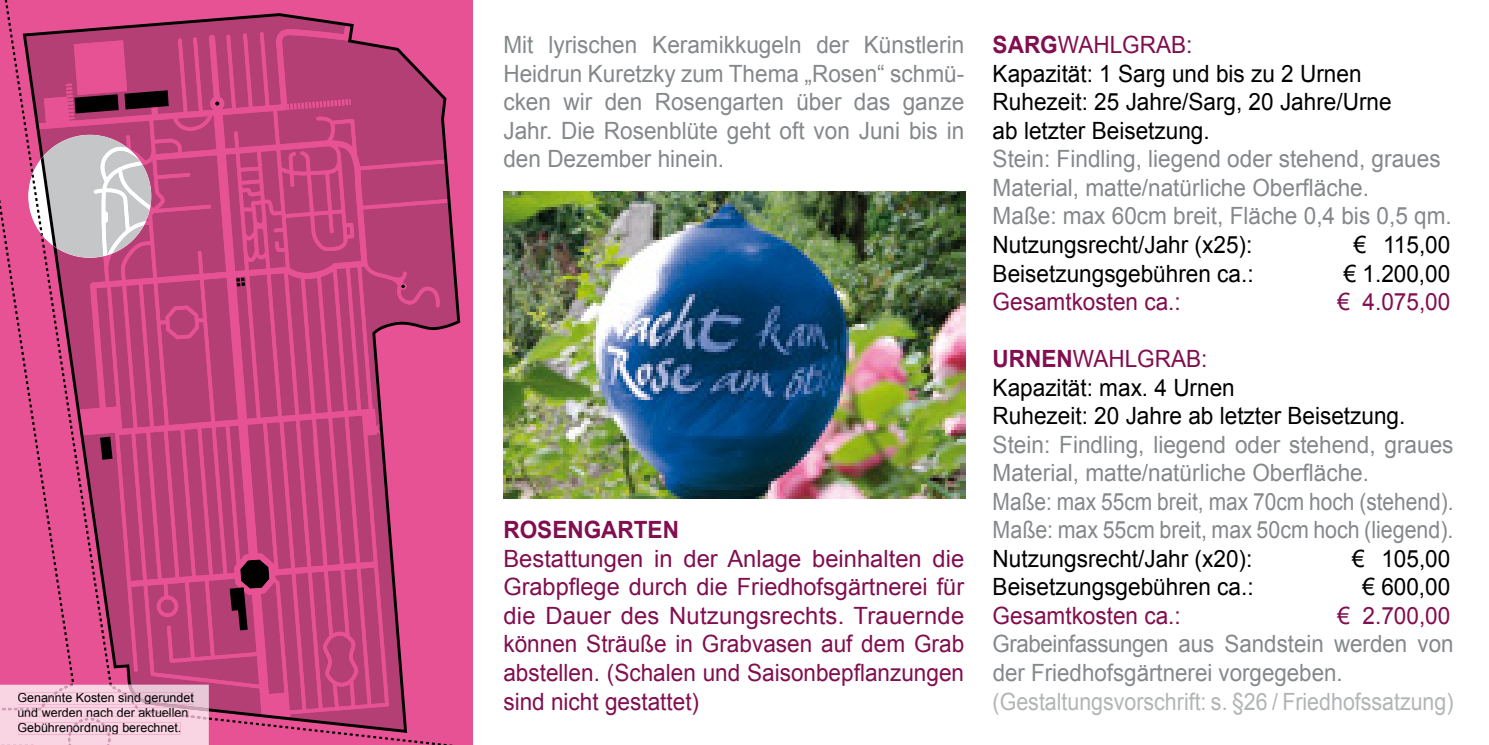
<style>
.page{position:relative;width:1489px;height:745px;background:#fff}
.page>*{position:absolute;margin:0;border:0;box-sizing:border-box;transform-origin:0 0}
.t1{font:23.75px/28.5px "Arial";color:#84888a;scale:.95 1}
.t2{font:23.75px/28.5px "Arial";color:#000;scale:.95 1}
.t3{font:23.75px/28.5px "Arial";color:#810e4f;text-align:justify}
.t4{font:23.75px/28.5px "Arial";color:#84888a;scale:.94 1}
.t5{font:23.75px "Arial";color:#810e4f;scale:.95 1}
.t6{font:23.75px "Arial";color:#b2b4b5;scale:.9 1}
.t7{font:700 23.75px "Arial";color:#810e4f;scale:.95 1}
.t8{font:12.5px/15px "Arial";color:#000}
.s1{font-weight:700;color:#810e4f}
.s2{color:#810e4f}
</style>
<div class="page">
<div style="left:452px;top:0;width:20px;height:744px;background:#e75294"></div>
<svg style="left:0;top:0;width:452px;height:744px;background:#d54b88"></svg>
<img style="left:503px;top:191px;width:462px;height:307px">
<svg style="left:0;top:26px;width:447px;height:718px;background:#c64f85"></svg>
<p class="t8" style="left:17px;top:689px;width:178px">Genannte Kosten sind gerundet und werden nach der aktuellen<br>Gebührenordnung berechnet.</p>
<p class="t1" style="left:503px;top:31px;width:486px;text-align:justify">Mit lyrischen Keramikkugeln der Künstlerin Heidrun Kuretzky zum Thema „Rosen“ schmü&shy;cken wir den Rosengarten über das ganze Jahr. Die Rosenblüte geht oft von Juni bis in den Dezember hinein.</p>
<p class="t7" style="left:503px;top:514px;width:186px">ROSENGARTEN</p>
<p class="t3" style="left:503px;top:544px;width:462px">Bestattungen in der Anlage beinhalten die Grabpflege durch die Friedhofsgärtnerei für die Dauer des Nutzungsrechts. Trauernde können Sträuße in Grabvasen auf dem Grab abstellen. (Schalen und Saisonbepflanzungen sind nicht gestattet)</p>
<p class="t2" style="left:992px;top:31px;width:421px"><span class="s1">SARG</span><span class="s2">WAHLGRAB:<br></span>Kapazität: 1 Sarg und bis zu 2 Urnen<br>Ruhezeit: 25 Jahre/Sarg, 20 Jahre/Urne ab letzter Beisetzung.</p>
<p class="t1" style="left:992px;top:145px;width:485px">Stein: Findling, liegend oder stehend, graues<br>Material, matte/natürliche Oberfläche.<br>Maße: max 60cm breit, Fläche 0,4 bis 0,5 qm.</p>
<p class="t2" style="left:992px;top:230px;width:275px">Nutzungsrecht/Jahr (x25):</p>
<p class="t2" style="left:1353px;top:230px;width:103px">€ 115,00</p>
<p class="t2" style="left:992px;top:259px;width:276px">Beisetzungsgebühren ca.:</p>
<p class="t2" style="left:1343px;top:259px;width:114px">€ 1.200,00</p>
<p class="t5" style="left:992px;top:286px;width:200px">Gesamtkosten ca.:</p>
<p class="t5" style="left:1337px;top:286px;width:120px">€ 4.075,00</p>
<p class="t2" style="left:992px;top:344px;width:436px"><span class="s1">URNEN</span><span class="s2">WAHLGRAB:<br></span>Kapazität: max. 4 Urnen<br>Ruhezeit: 20 Jahre ab letzter Beisetzung.</p>
<p class="t1" style="left:992px;top:430px;width:486px">Stein: Findling, liegend oder stehend, graues Material, matte/natürliche Oberfläche.<br>Maße: max 55cm breit, max 70cm hoch (stehend).<br>Maße: max 55cm breit, max 50cm hoch (liegend).</p>
<p class="t2" style="left:992px;top:544px;width:275px">Nutzungsrecht/Jahr (x20):</p>
<p class="t2" style="left:1351px;top:544px;width:105px">€ 105,00</p>
<p class="t2" style="left:992px;top:572px;width:276px">Beisetzungsgebühren ca.:</p>
<p class="t2" style="left:1362px;top:572px;width:94px">€ 600,00</p>
<p class="t5" style="left:992px;top:599px;width:200px">Gesamtkosten ca.:</p>
<p class="t5" style="left:1337px;top:599px;width:120px">€ 2.700,00</p>
<p class="t4" style="left:992px;top:629px;width:491px">Grabeinfassungen aus Sandstein werden von der Friedhofsgärtnerei vorgegeben.</p>
<p class="t6" style="left:992px;top:685px;width:513px">(Gestaltungsvorschrift: s. §26 / Friedhofssatzung)</p>
</div>
